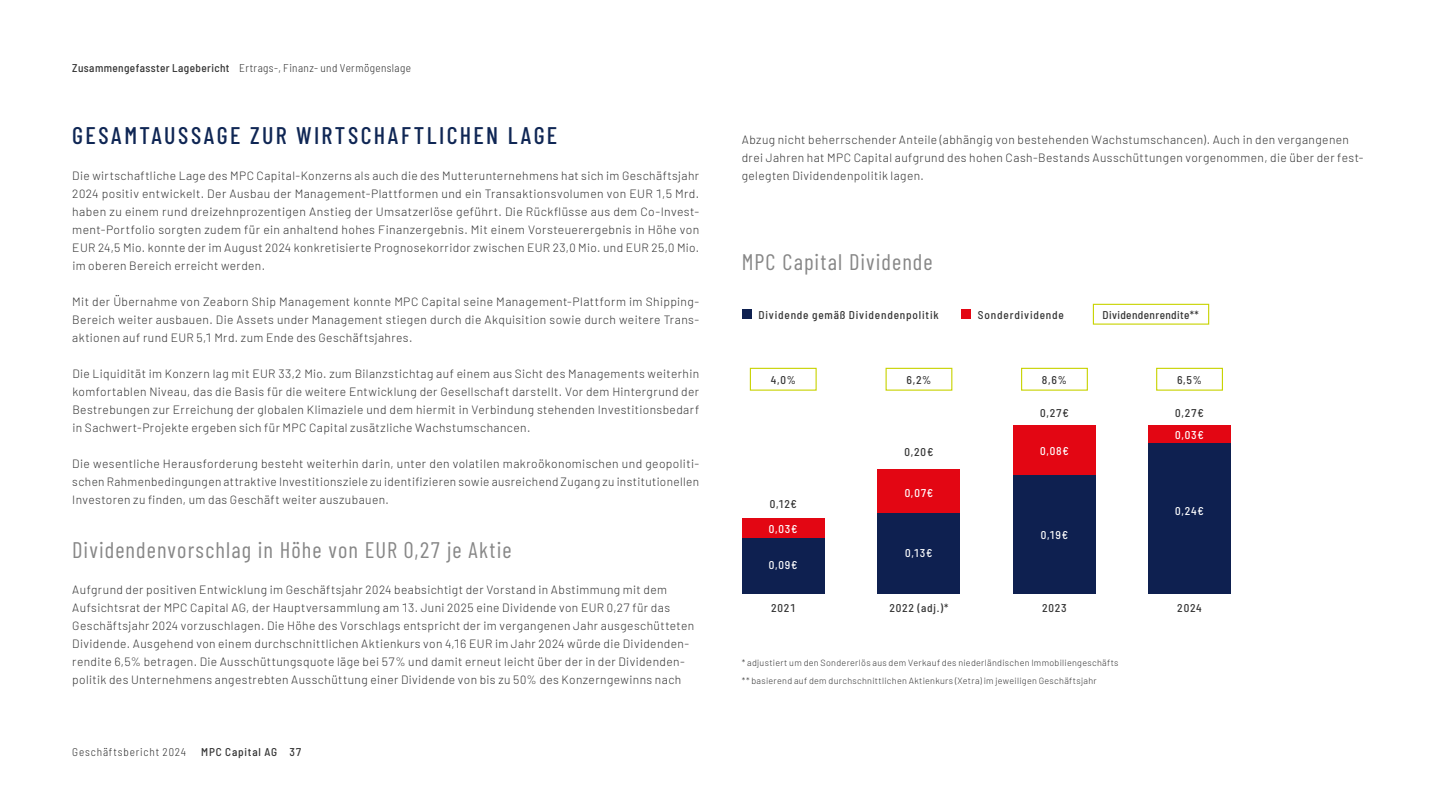
<style>
.page{position:relative;width:1441px;height:810px;background:#fff}
.page>*{position:absolute;margin:0;border:0;box-sizing:border-box;transform-origin:0 0}
.t1{font:500 24px "Barlow Condensed";letter-spacing:.105em;color:#0f2654}
.t2{font:22.5px "Barlow Condensed";letter-spacing:.05em;color:#878787}
.t3{font:300 12px/18px "Barlow";letter-spacing:.035em;color:#333;text-align:justify}
.t4{font:500 semi-condensed 11.25px "Barlow";letter-spacing:.07em;color:#333}
.t5{font:300 semi-condensed 11.25px "Barlow";letter-spacing:.045em;color:#333}
.t6{font:500 semi-condensed 11.25px "Barlow";letter-spacing:.075em;color:#fff}
.t7{font:300 semi-condensed 11.25px "Barlow";letter-spacing:.075em;color:#333}
.t8{font:500 semi-condensed 11.25px "Barlow";letter-spacing:.035em;color:#333}
.t9{font:300 9px/18px "Barlow";letter-spacing:.035em;color:#333}
.s1{font-weight:500}
</style>
<div class="page">
<div style="left:741px;top:309px;width:10px;height:10px;background:#0e2050"></div>
<div style="left:961px;top:309px;width:9px;height:10px;background:#e30613"></div>
<div style="left:1092px;top:304px;width:117px;height:21px;border:1px solid #c8d300"></div>
<div style="left:749px;top:368px;width:67px;height:23px;border:1px solid #c8d300"></div>
<div style="left:885px;top:368px;width:67px;height:23px;border:1px solid #c8d300"></div>
<div style="left:1020px;top:368px;width:67px;height:23px;border:1px solid #c8d300"></div>
<div style="left:1155px;top:368px;width:67px;height:23px;border:1px solid #c8d300"></div>
<div style="left:741px;top:519px;width:83px;height:19px;background:#e30613"></div>
<div style="left:877px;top:469px;width:83px;height:44px;background:#e30613"></div>
<div style="left:1012px;top:426px;width:83px;height:50px;background:#e30613"></div>
<div style="left:1147px;top:426px;width:83px;height:19px;background:#e30613"></div>
<div style="left:741px;top:538px;width:83px;height:56px;background:#0e2050"></div>
<div style="left:877px;top:513px;width:83px;height:81px;background:#0e2050"></div>
<div style="left:1012px;top:475px;width:83px;height:119px;background:#0e2050"></div>
<div style="left:1147px;top:443px;width:83px;height:151px;background:#0e2050"></div>
<p class="t5" style="left:72px;top:60px;width:340px"><span class="s1">Zusammengefasster Lagebericht</span> Ertrags-, Finanz- und Vermögenslage</p>
<h1 class="t1" style="left:72px;top:118px;width:486px">GESAMTAUSSAGE ZUR WIRTSCHAFTLICHEN LAGE</h1>
<p class="t3" style="left:72px;top:166px;width:628px">Die wirtschaftliche Lage des MPC Capital-Konzerns als auch die des Mutterunternehmens hat sich im Geschäftsjahr 2024 positiv entwickelt. Der Ausbau der Management-Plattformen und ein Transaktionsvolumen von EUR 1,5 Mrd. haben zu einem rund dreizehnprozentigen Anstieg der Umsatzerlöse geführt. Die Rückflüsse aus dem Co-Invest&shy;ment-Portfolio sorgten zudem für ein anhaltend hohes Finanzergebnis. Mit einem Vorsteuerergebnis in Höhe von EUR 24,5 Mio. konnte der im August 2024 konkretisierte Prognosekorridor zwischen EUR 23,0 Mio. und EUR 25,0 Mio. im oberen Bereich erreicht werden.</p>
<p class="t3" style="left:72px;top:292px;width:628px">Mit der Übernahme von Zeaborn Ship Management konnte MPC Capital seine Management-Plattform im Shipping-Bereich weiter ausbauen. Die Assets under Management stiegen durch die Akquisition sowie durch weitere Trans&shy;aktionen auf rund EUR 5,1 Mrd. zum Ende des Geschäftsjahres.</p>
<p class="t3" style="left:72px;top:364px;width:628px">Die Liquidität im Konzern lag mit EUR 33,2 Mio. zum Bilanzstichtag auf einem aus Sicht des Managements weiterhin komfortablen Niveau, das die Basis für die weitere Entwicklung der Gesellschaft darstellt. Vor dem Hintergrund der Bestrebungen zur Erreichung der globalen Klimaziele und dem hiermit in Verbindung stehenden Investitionsbedarf in Sachwert-Projekte ergeben sich für MPC Capital zusätzliche Wachstumschancen.</p>
<p class="t3" style="left:72px;top:454px;width:628px">Die wesentliche Herausforderung besteht weiterhin darin, unter den volatilen makroökonomischen und geopoliti&shy;schen Rahmenbedingungen attraktive Investitionsziele zu identifizieren sowie ausreichend Zugang zu institutionellen Investoren zu finden, um das Geschäft weiter auszubauen.</p>
<h2 class="t2" style="left:72px;top:534px;width:440px">Dividendenvorschlag in Höhe von EUR 0,27 je Aktie</h2>
<p class="t3" style="left:72px;top:580px;width:623px;text-align:left">Aufgrund der positiven Entwicklung im Geschäftsjahr 2024 beabsichtigt der Vorstand in Abstimmung mit dem Aufsichtsrat der MPC Capital AG, der Hauptversammlung am 13. Juni 2025 eine Dividende von EUR 0,27 für das Geschäftsjahr 2024 vorzuschlagen. Die Höhe des Vorschlags entspricht der im vergangenen Jahr ausgeschütteten Dividende. Ausgehend von einem durchschnittlichen Aktienkurs von 4,16 EUR im Jahr 2024 würde die Dividenden&shy;rendite 6,5% betragen. Die Ausschüttungsquote läge bei 57% und damit erneut leicht über der in der Dividenden&shy;politik des Unternehmens angestrebten Ausschüttung einer Dividende von bis zu 50% des Konzerngewinns nach</p>
<p class="t7" style="left:72px;top:744px;width:115px">Geschäftsbericht 2024</p>
<p class="t4" style="left:201px;top:744px;width:102px">MPC Capital AG 37</p>
<p class="t3" style="left:741px;top:130px;width:623px;text-align:left">Abzug nicht beherrschender Anteile (abhängig von bestehenden Wachstumschancen). Auch in den vergangenen drei Jahren hat MPC Capital aufgrund des hohen Cash-Bestands Ausschüttungen vorgenommen, die über der fest&shy;gelegten Dividendenpolitik lagen.</p>
<h2 class="t2" style="left:741px;top:246px;width:192px">MPC Capital Dividende</h2>
<p class="t4" style="left:758px;top:307px;width:182px">Dividende gemäß Dividendenpolitik</p>
<p class="t4" style="left:977px;top:307px;width:87px">Sonderdividende</p>
<p class="t8" style="left:1102px;top:307px;width:98px">Dividendenrendite**</p>
<p class="t4" style="left:770px;top:372px;width:27px">4,0%</p>
<p class="t4" style="left:906px;top:372px;width:26px">6,2%</p>
<p class="t4" style="left:769px;top:496px;width:29px">0,12€</p>
<p class="t6" style="left:768px;top:521px;width:30px">0,03€</p>
<p class="t6" style="left:768px;top:557px;width:30px">0,09€</p>
<p class="t4" style="left:771px;top:600px;width:26px">2021</p>
<p class="t4" style="left:904px;top:444px;width:30px">0,20€</p>
<p class="t6" style="left:904px;top:485px;width:30px">0,07€</p>
<p class="t6" style="left:905px;top:545px;width:29px">0,13€</p>
<p class="t4" style="left:889px;top:600px;width:61px">2022 (adj.)*</p>
<p class="t4" style="left:1041px;top:372px;width:26px">8,6%</p>
<p class="t4" style="left:1176px;top:372px;width:26px">6,5%</p>
<p class="t4" style="left:1040px;top:405px;width:30px">0,27€</p>
<p class="t6" style="left:1039px;top:443px;width:30px">0,08€</p>
<p class="t6" style="left:1040px;top:527px;width:29px">0,19€</p>
<p class="t4" style="left:1041px;top:600px;width:26px">2023</p>
<p class="t4" style="left:1175px;top:405px;width:30px">0,27€</p>
<p class="t6" style="left:1174px;top:427px;width:30px">0,03€</p>
<p class="t6" style="left:1175px;top:503px;width:30px">0,24€</p>
<p class="t4" style="left:1177px;top:600px;width:26px">2024</p>
<p class="t9" style="left:741px;top:653px;width:378px">* adjustiert um den Sondererlös aus dem Verkauf des niederländischen Immobiliengeschäfts ** basierend auf dem durchschnittlichen Aktienkurs (Xetra) im jeweiligen Geschäftsjahr</p>
</div>
